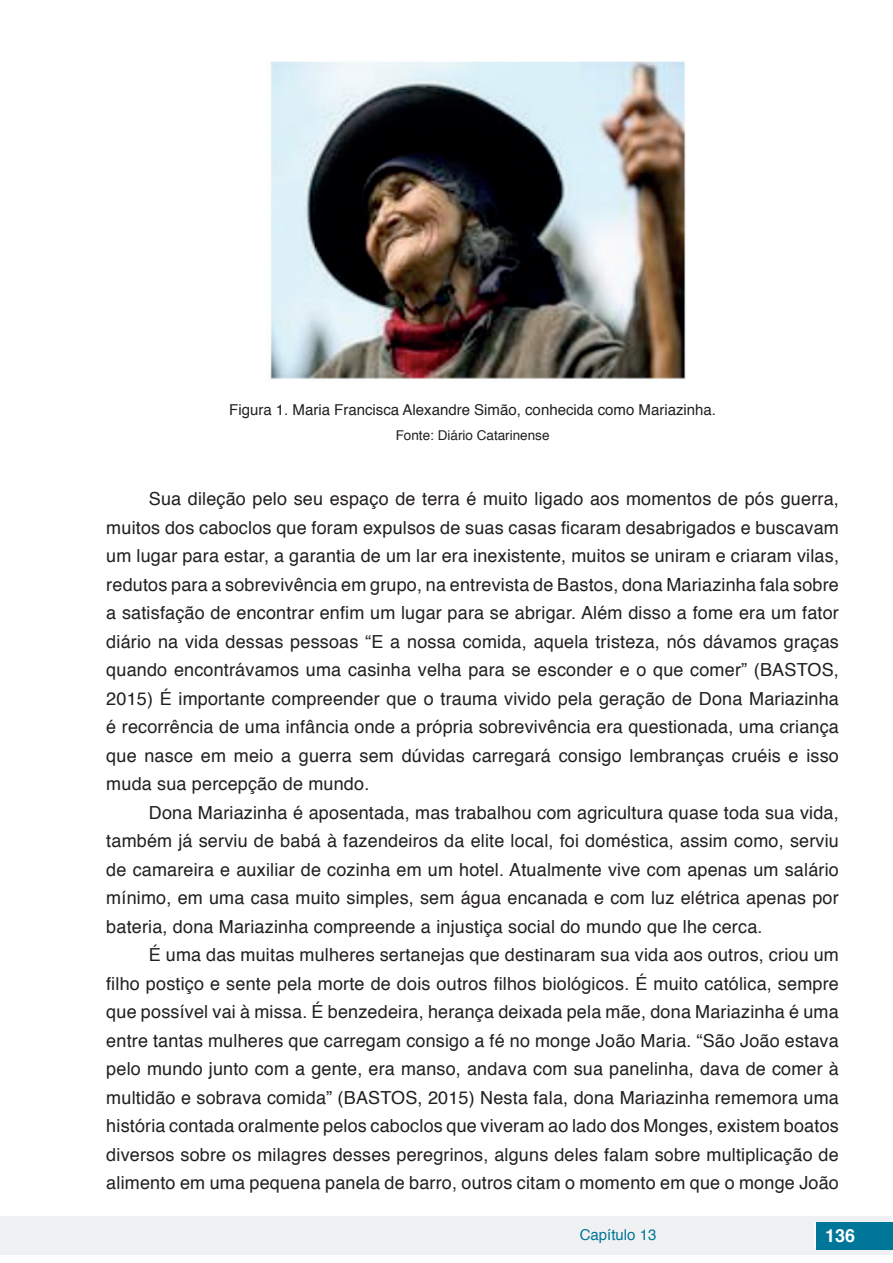
<style>
.page{position:relative;width:893px;height:1263px;background:#fff}
.page>*{position:absolute;margin:0;border:0;box-sizing:border-box;transform-origin:0 0}
.t1{font:18px/28.5px "Helvetica";letter-spacing:.01em;color:#231f20;text-align:justify}
.t2{font:700 18px "Helvetica";color:#fff}
.t3{font:15px "Helvetica";color:#231f20}
.t4{font:15px "Helvetica";color:#007699}
.t5{font:13.5px "Helvetica";color:#231f20}
</style>
<div class="page">
<div style="left:1px;top:1216px;width:891px;height:38px;background:#f0f1f2"></div>
<div style="left:816px;top:1222px;width:77px;height:27px;background:#007699"></div>
<svg style="left:815px;top:1224px;width:1px;height:24px"></svg>
<img style="left:270px;top:61px;width:416px;height:319px">
<p class="t3" style="left:229px;top:398px;width:488px">Figura 1. Maria Francisca Alexandre Simão, conhecida como Mariazinha.</p>
<p class="t5" style="left:396px;top:425px;width:155px">Fonte: Diário Catarinense</p>
<p class="t1" style="left:106px;top:485px;width:734px;text-indent:43px">Sua dileção pelo seu espaço de terra é muito ligado aos momentos de pós guerra, muitos dos caboclos que foram expulsos de suas casas ficaram desabrigados e buscavam um lugar para estar, a garantia de um lar era inexistente, muitos se uniram e criaram vilas, redutos para a sobrevivência em grupo, na entrevista de Bastos, dona Mariazinha fala sobre a satisfação de encontrar enfim um lugar para se abrigar. Além disso a fome era um fator diário na vida dessas pessoas “E a nossa comida, aquela tristeza, nós dávamos graças quando encontrávamos uma casinha velha para se esconder e o que comer” (BASTOS, 2015) É importante compreender que o trauma vivido pela geração de Dona Mariazinha é recorrência de uma infância onde a própria sobrevivência era questionada, uma criança que nasce em meio a guerra sem dúvidas carregará consigo lembranças cruéis e isso muda sua percepção de mundo.</p>
<p class="t1" style="left:106px;top:799px;width:734px;text-indent:43px">Dona Mariazinha é aposentada, mas trabalhou com agricultura quase toda sua vida, também já serviu de babá à fazendeiros da elite local, foi doméstica, assim como, serviu de camareira e auxiliar de cozinha em um hotel. Atualmente vive com apenas um salário mínimo, em uma casa muito simples, sem água encanada e com luz elétrica apenas por bateria, dona Mariazinha compreende a injustiça social do mundo que lhe cerca.</p>
<p class="t1" style="left:106px;top:941px;width:734px;text-indent:43px">É uma das muitas mulheres sertanejas que destinaram sua vida aos outros, criou um filho postiço e sente pela morte de dois outros filhos biológicos. É muito católica, sempre que possível vai à missa. É benzedeira, herança deixada pela mãe, dona Mariazinha é uma entre tantas mulheres que carregam consigo a fé no monge João Maria. “São João estava pelo mundo junto com a gente, era manso, andava com sua panelinha, dava de comer à multidão e sobrava comida” (BASTOS, 2015) Nesta fala, dona Mariazinha rememora uma história contada oralmente pelos caboclos que viveram ao lado dos Monges, existem boatos diversos sobre os milagres desses peregrinos, alguns deles falam sobre multiplicação de alimento em uma pequena panela de barro, outros citam o momento em que o monge João</p>
<p class="t4" style="left:580px;top:1223px;width:78px">Capítulo 13</p>
<p class="t2" style="left:825px;top:1221px;width:32px">136</p>
</div>
